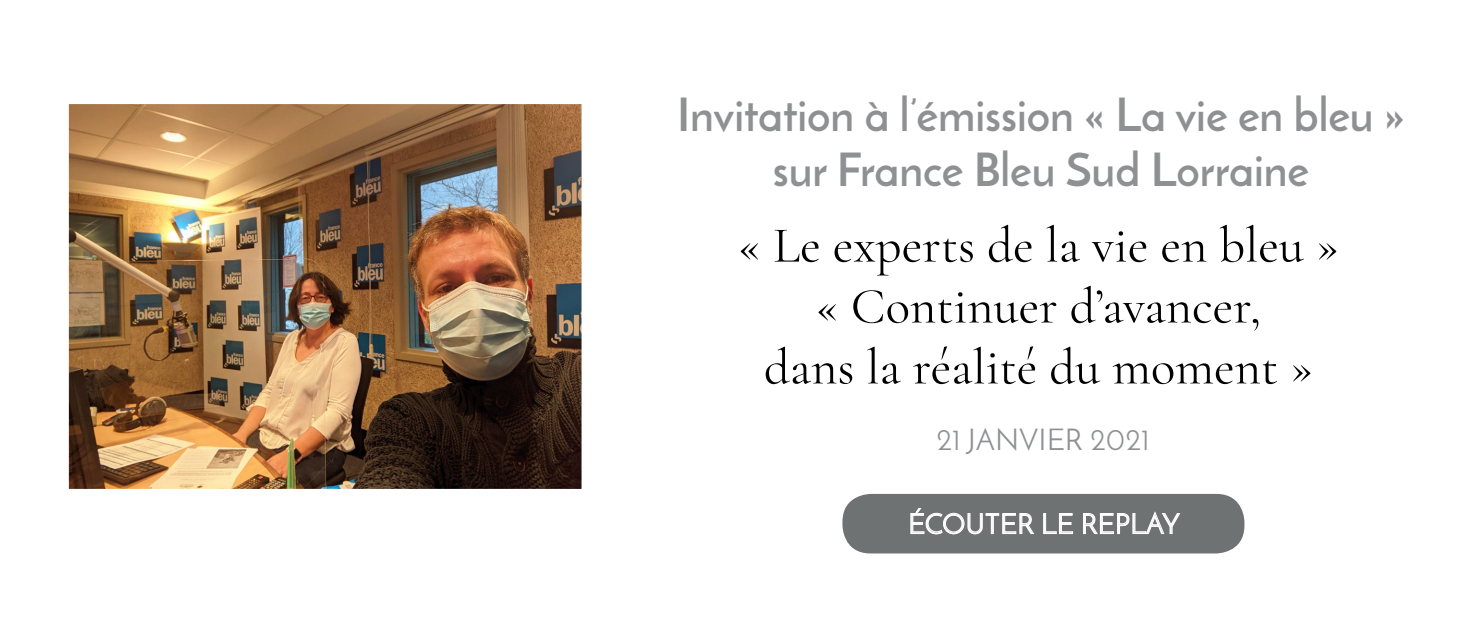
<style>
.page{position:relative;width:1474px;height:643px;background:#fff}
.page>*{position:absolute;margin:0;border:0;box-sizing:border-box;transform-origin:0 0}
.t1{font:50.75px "Cormorant Garamond";color:#000001}
.t2{font:700 45.5px "Josefin Sans";color:#8e9092}
.t3{font:29.75px "Josefin Sans";color:#8e9092}
.t4{font:28px "Josefin Sans";color:#fff}
</style>
<div class="page">
<div style="left:842px;top:494px;width:402px;height:59px;background:#6f7273;border-radius:28px"></div>
<svg style="left:910px;top:508px;width:124px;height:27px"></svg>
<svg style="left:1043px;top:513px;width:30px;height:21px"></svg>
<svg style="left:1083px;top:511px;width:97px;height:23px"></svg>
<img style="left:68px;top:104px;width:514px;height:385px">
<p class="t2" style="left:677px;top:86px;width:729px">Invitation à l’émission « La vie en bleu »</p>
<p class="t2" style="left:773px;top:141px;width:537px">sur France Bleu Sud Lorraine</p>
<p class="t1" style="left:738px;top:214px;width:602px">« Le experts de la vie en bleu »</p>
<p class="t1" style="left:815px;top:275px;width:447px">« Continuer d’avancer,</p>
<p class="t1" style="left:764px;top:336px;width:551px">dans la réalité du moment »</p>
<p class="t3" style="left:936px;top:422px;width:215px">21 JANVIER 2021</p>
<p class="t4" style="left:908px;top:506px;width:273px">ÉCOUTER LE REPLAY</p>
</div>
